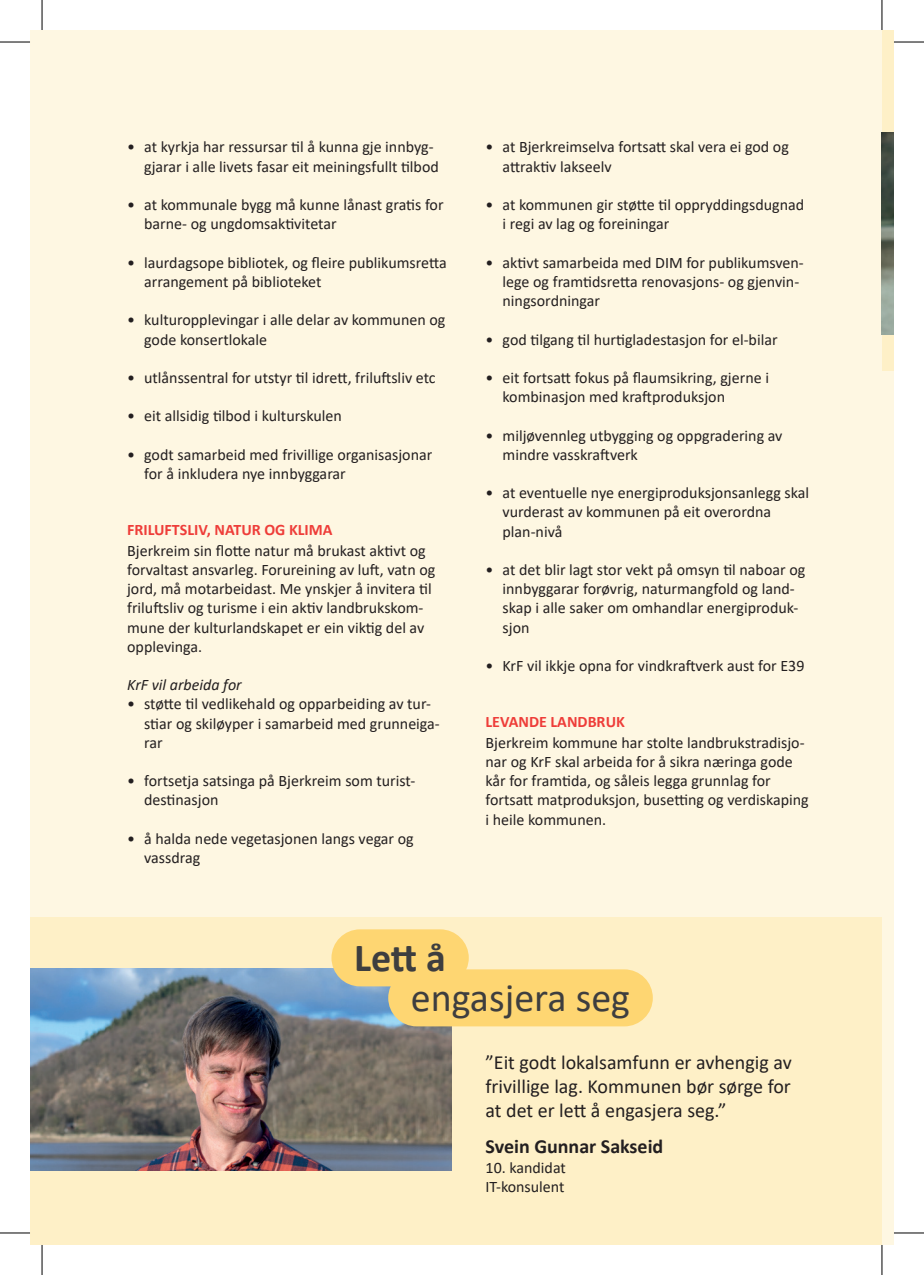
<style>
.page{position:relative;width:924px;height:1275px;background:#fff}
.page>*{position:absolute;margin:0;border:0;box-sizing:border-box;transform-origin:0 0}
.t1{font:40px "Calibri";color:#3e3e3f}
.t2{font:700 40px "Calibri";color:#3e3e3f}
.t3{font:20px/24px "Calibri";color:#231f20;text-align:justify}
.t4{font:700 20px "Calibri";color:#231f20}
.t5{font:16px/19.2px "Calibri";color:#231f20}
.t6{font:700 16px "Calibri";color:#ee3d39}
.t7{font:italic 16px "Calibri";color:#231f20}
</style>
<div class="page">
<div style="left:31px;top:31px;width:861px;height:1213px;background:linear-gradient(to bottom,#fef9eb,#fef1cb)"></div>
<div style="left:881px;top:31px;width:11px;height:340px;background:#fef0c6"></div>
<img style="left:881px;top:133px;width:11px;height:201px">
<img style="left:31px;top:968px;width:420px;height:202px">
<div style="left:331px;top:929px;width:137px;height:57px;background:#fed672;border-radius:29px"></div>
<div style="left:388px;top:969px;width:264px;height:57px;background:#fed672;border-radius:29px"></div>
<svg style="left:0;top:41px;width:30px;height:1px"></svg>
<svg style="left:893px;top:40px;width:30px;height:5px"></svg>
<svg style="left:0;top:1233px;width:30px;height:1px"></svg>
<svg style="left:893px;top:1230px;width:30px;height:5px"></svg>
<svg style="left:41px;top:0;width:1px;height:30px"></svg>
<svg style="left:41px;top:1245px;width:1px;height:30px"></svg>
<svg style="left:882px;top:0;width:1px;height:30px"></svg>
<svg style="left:882px;top:1245px;width:1px;height:30px"></svg>
<hr style="left:0;top:42px;width:30px;height:1px;background:#000">
<hr style="left:893px;top:42px;width:30px;height:1px;background:#000">
<hr style="left:0;top:1232px;width:30px;height:1px;background:#000">
<hr style="left:893px;top:1232px;width:30px;height:1px;background:#000">
<hr style="left:42px;top:0;width:1px;height:30px;background:#000">
<hr style="left:42px;top:1245px;width:1px;height:30px;background:#000">
<hr style="left:881px;top:0;width:1px;height:30px;background:#000">
<hr style="left:881px;top:1245px;width:1px;height:30px;background:#000">
<p class="t5" style="left:144px;top:137px;width:296px;text-indent:-17px">• at kyrkja har ressursar til å kunna gje innbyg&shy;gjarar i alle livets fasar eit meiningsfullt tilbod</p>
<p class="t5" style="left:144px;top:195px;width:301px;text-indent:-17px">• at kommunale bygg må kunne lånast gratis for barne- og ungdomsaktivitetar</p>
<p class="t5" style="left:144px;top:252px;width:304px;text-indent:-17px">• laurdagsope bibliotek, og fleire publikumsretta arrangement på biblioteket</p>
<p class="t5" style="left:144px;top:310px;width:302px;text-indent:-17px">• kulturopplevingar i alle delar av kommunen og gode konsertlokale</p>
<p class="t5" style="left:127px;top:367px;width:310px">• utlånssentral for utstyr til idrett, friluftsliv etc</p>
<p class="t5" style="left:127px;top:406px;width:216px">• eit allsidig tilbod i kulturskulen</p>
<p class="t5" style="left:144px;top:444px;width:289px;text-indent:-17px">• godt samarbeid med frivillige organisasjonar for å inkludera nye innbyggarar</p>
<p class="t6" style="left:127px;top:518px;width:207px">FRILUFTSLIV, NATUR OG KLIMA</p>
<p class="t5" style="left:127px;top:540px;width:309px">Bjerkreim sin flotte natur må brukast aktivt og forvaltast ansvarleg. Forureining av luft, vatn og jord, må motarbeidast. Me ynskjer å invitera til friluftsliv og turisme i ein aktiv landbrukskom&shy;mune der kulturlandskapet er ein viktig del av opplevinga.</p>
<p class="t7" style="left:127px;top:674px;width:116px">KrF vil arbeida for</p>
<p class="t5" style="left:144px;top:694px;width:297px;text-indent:-17px">• støtte til vedlikehald og opparbeiding av tur&shy;stiar og skiløyper i samarbeid med grunneiga&shy;rar</p>
<p class="t5" style="left:144px;top:771px;width:272px;text-indent:-17px">• fortsetja satsinga på Bjerkreim som turist&shy;destinasjon</p>
<p class="t5" style="left:144px;top:828px;width:271px;text-indent:-17px">• å halda nede vegetasjonen langs vegar og vassdrag</p>
<p class="t5" style="left:502px;top:137px;width:288px;text-indent:-17px">• at Bjerkreimselva fortsatt skal vera ei god og attraktiv lakseelv</p>
<p class="t5" style="left:502px;top:195px;width:303px;text-indent:-17px">• at kommunen gir støtte til oppryddingsdugnad i regi av lag og foreiningar</p>
<p class="t5" style="left:502px;top:252px;width:303px;text-indent:-17px">• aktivt samarbeida med DIM for publikumsven&shy;lege og framtidsretta renovasjons- og gjenvin&shy;ningsordningar</p>
<p class="t5" style="left:485px;top:329px;width:293px">• god tilgang til hurtigladestasjon for el-bilar</p>
<p class="t5" style="left:502px;top:367px;width:268px;text-indent:-17px">• eit fortsatt fokus på flaumsikring, gjerne i kombinasjon med kraftproduksjon</p>
<p class="t5" style="left:502px;top:425px;width:281px;text-indent:-17px">• miljøvennleg utbygging og oppgradering av mindre vasskraftverk</p>
<p class="t5" style="left:502px;top:483px;width:308px;text-indent:-17px">• at eventuelle nye energiproduksjonsanlegg skal vurderast av kommunen på eit overordna plan-nivå</p>
<p class="t5" style="left:502px;top:559px;width:304px;text-indent:-17px">• at det blir lagt stor vekt på omsyn til naboar og innbyggarar forøvrig, naturmangfold og land&shy;skap i alle saker om omhandlar energiproduk&shy;sjon</p>
<p class="t5" style="left:485px;top:655px;width:320px">• KrF vil ikkje opna for vindkraftverk aust for E39</p>
<p class="t6" style="left:485px;top:710px;width:141px">LEVANDE LANDBRUK</p>
<p class="t5" style="left:485px;top:732px;width:324px">Bjerkreim kommune har stolte landbrukstradisjo&shy;nar og KrF skal arbeida for å sikra næringa gode kår for framtida, og såleis legga grunnlag for fortsatt matproduksjon, busetting og verdiskaping i heile kommunen.</p>
<h1 class="t2" style="left:354px;top:929px;width:93px">Lett å</h1>
<h1 class="t1" style="left:410px;top:969px;width:221px">engasjera seg</h1>
<p class="t3" style="left:485px;top:1050px;width:307px">”Eit godt lokalsamfunn er avhengig av frivillige lag. Kommunen bør sørge for at det er lett å engasjera seg.”</p>
<p class="t4" style="left:485px;top:1132px;width:179px">Svein Gunnar Sakseid</p>
<p class="t5" style="left:485px;top:1157px;width:82px">10. kandidat<br>IT-konsulent</p>
</div>
